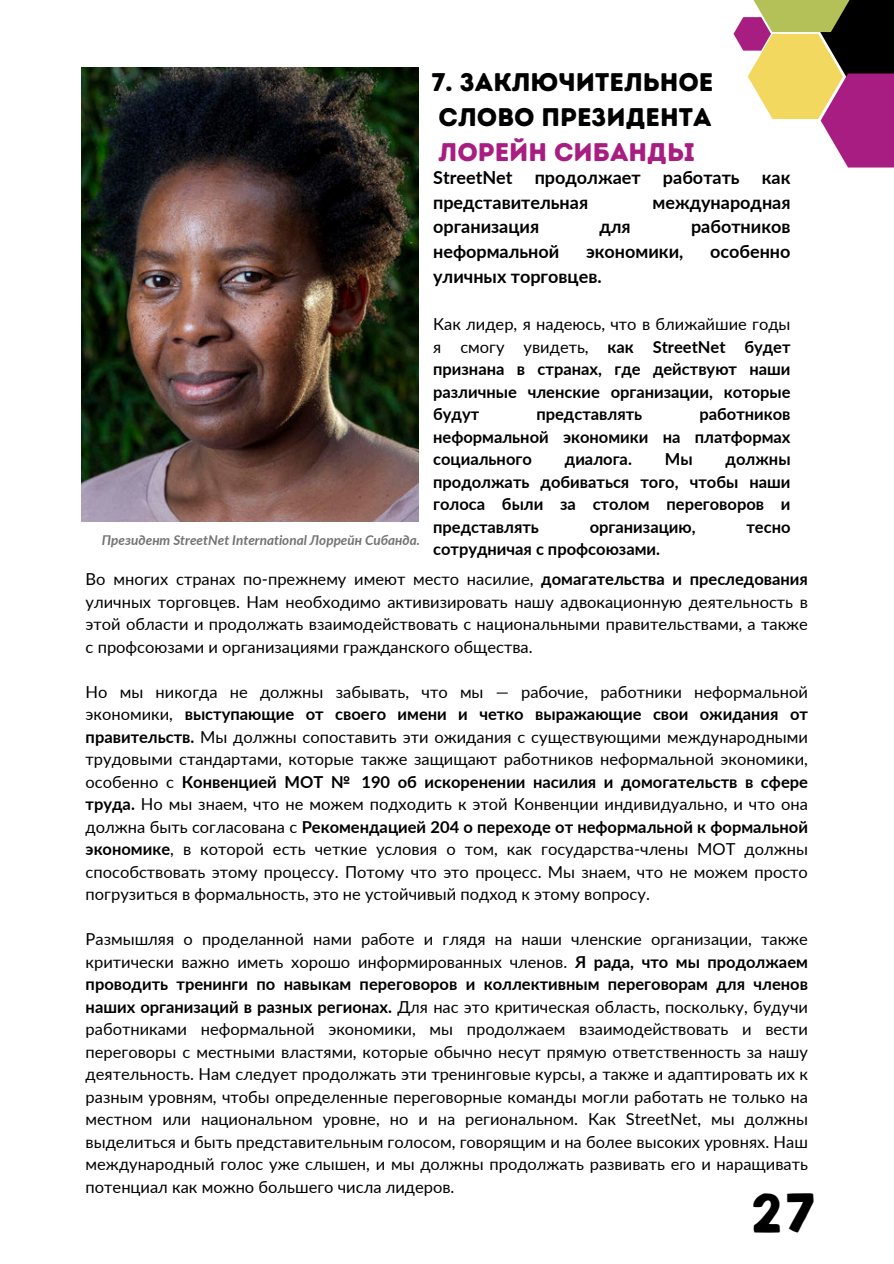
<style>
.page{position:relative;width:894px;height:1264px;background:#fff}
.page>*{position:absolute;margin:0;border:0;box-sizing:border-box;transform-origin:0 0}
.t1{font:47.25px "KGHAPPY Solid";color:#000}
.t2{font:25.5px/34.8px "Intro Rust Base";color:#000;text-align:justify}
.t3{font:700 18px/24.8px "Lato";color:#000}
.t4{font:16.5px/22.5px "Lato";color:#000;text-align:justify}
.t5{font:700 16.5px/22.5px "Lato";color:#000;text-align:justify}
.t6{font:italic 700 13.5px "Lato";color:#737373}
.s1{color:#a81d81}
.s2{font-weight:400}
.s3{font-weight:700}
</style>
<div class="page">
<div style="left:801px;top:0;width:92px;height:113px;background:#000"></div>
<svg style="left:733px;top:17px;width:160px;height:150px"></svg>
<svg style="left:744px;top:0;width:114px;height:32px;fill:#b4c158"></svg>
<img style="left:82px;top:68px;width:336px;height:453px">
<p class="t2" style="left:431px;top:65px;width:283px">7. Заключительное слово Президента <span class="s1">Лорейн Сибанды</span></p>
<h2 class="t3" style="left:433px;top:164px;width:359px">StreetNet продолжает работать как представительная</h2>
<h2 class="t3" style="left:652px;top:189px;width:139px">международная</h2>
<h2 class="t3" style="left:433px;top:214px;width:108px">организация</h2>
<h2 class="t3" style="left:599px;top:214px;width:33px">для</h2>
<h2 class="t3" style="left:690px;top:214px;width:101px">работников</h2>
<h2 class="t3" style="left:433px;top:239px;width:128px">неформальной</h2>
<h2 class="t3" style="left:586px;top:239px;width:99px">экономики,</h2>
<h2 class="t3" style="left:709px;top:239px;width:82px">особенно</h2>
<h2 class="t3" style="left:433px;top:263px;width:170px">уличных торговцев.</h2>
<h3 class="t5" style="left:433px;top:312px;width:359px"><span class="s2">Как лидер, я надеюсь, что в ближайшие годы я смогу увидеть,</span> как StreetNet будет признана в странах, где действуют наши различные членские организации, которые будут</h3>
<h3 class="t5" style="left:433px;top:402px;width:359px;text-indent:266px">работников неформальной экономики на платформах социального</h3>
<h3 class="t5" style="left:536px;top:402px;width:107px">представлять</h3>
<h3 class="t5" style="left:564px;top:447px;width:68px">диалога.</h3>
<h3 class="t5" style="left:664px;top:447px;width:29px">Мы</h3>
<h3 class="t5" style="left:433px;top:447px;width:359px;text-indent:292px">должны продолжать добиваться того, чтобы наши голоса были за столом переговоров и представлять</h3>
<h3 class="t5" style="left:589px;top:515px;width:107px">организацию,</h3>
<h3 class="t5" style="left:746px;top:515px;width:46px">тесно</h3>
<h3 class="t5" style="left:433px;top:537px;width:228px">сотрудничая с профсоюзами.</h3>
<p class="t4" style="left:86px;top:567px;width:723px">Во многих странах по-прежнему имеют место насилие, <span class="s3">домагательства и преследования </span>уличных торговцев. Нам необходимо активизировать нашу адвокационную деятельность в этой области и продолжать взаимодействовать с национальными правительствами, а также с профсоюзами и организациями гражданского общества.</p>
<h3 class="t4" style="left:86px;top:680px;width:723px">Но мы никогда не должны забывать, что мы — рабочие, работники неформальной экономики, <span class="s3">выступающие от своего имени и четко выражающие свои ожидания от правительств.</span> Мы должны сопоставить эти ожидания с существующими международными трудовыми стандартами, которые также защищают работников неформальной экономики, особенно с <span class="s3">Конвенцией МОТ № 190 об искоренении насилия и домогательств в сфере труда.</span> Но мы знаем, что не можем подходить к этой Конвенции индивидуально, и что она должна быть согласована с <span class="s3">Рекомендацией 204 о переходе от неформальной к формальной экономике</span>, в которой есть четкие условия о том, как государства-члены МОТ должны способствовать этому процессу. Потому что это процесс. Мы знаем, что не можем просто погрузиться в формальность, это не устойчивый подход к этому вопросу.</h3>
<h3 class="t4" style="left:86px;top:927px;width:723px">Размышляя о проделанной нами работе и глядя на наши членские организации, также критически важно иметь хорошо информированных членов. <span class="s3">Я рада, что мы продолжаем проводить тренинги по навыкам переговоров и коллективным переговорам для членов наших организаций в разных регионах.</span> Для нас это критическая область, поскольку, будучи работниками неформальной экономики, мы продолжаем взаимодействовать и вести переговоры с местными властями, которые обычно несут прямую ответственность за нашу деятельность. Нам следует продолжать эти тренинговые курсы, а также и адаптировать их к разным уровням, чтобы определенные переговорные команды могли работать не только на местном или национальном уровне, но и на региональном. Как StreetNet, мы должны выделиться и быть представительным голосом, говорящим и на более высоких уровнях. Наш международный голос уже слышен, и мы должны продолжать развивать его и наращивать потенциал как можно большего числа лидеров.</h3>
<h3 class="t6" style="left:102px;top:531px;width:319px">Президент StreetNet International Лоррейн Сибанда.</h3>
<p class="t1" style="left:747px;top:1176px;width:68px">27</p>
</div>
